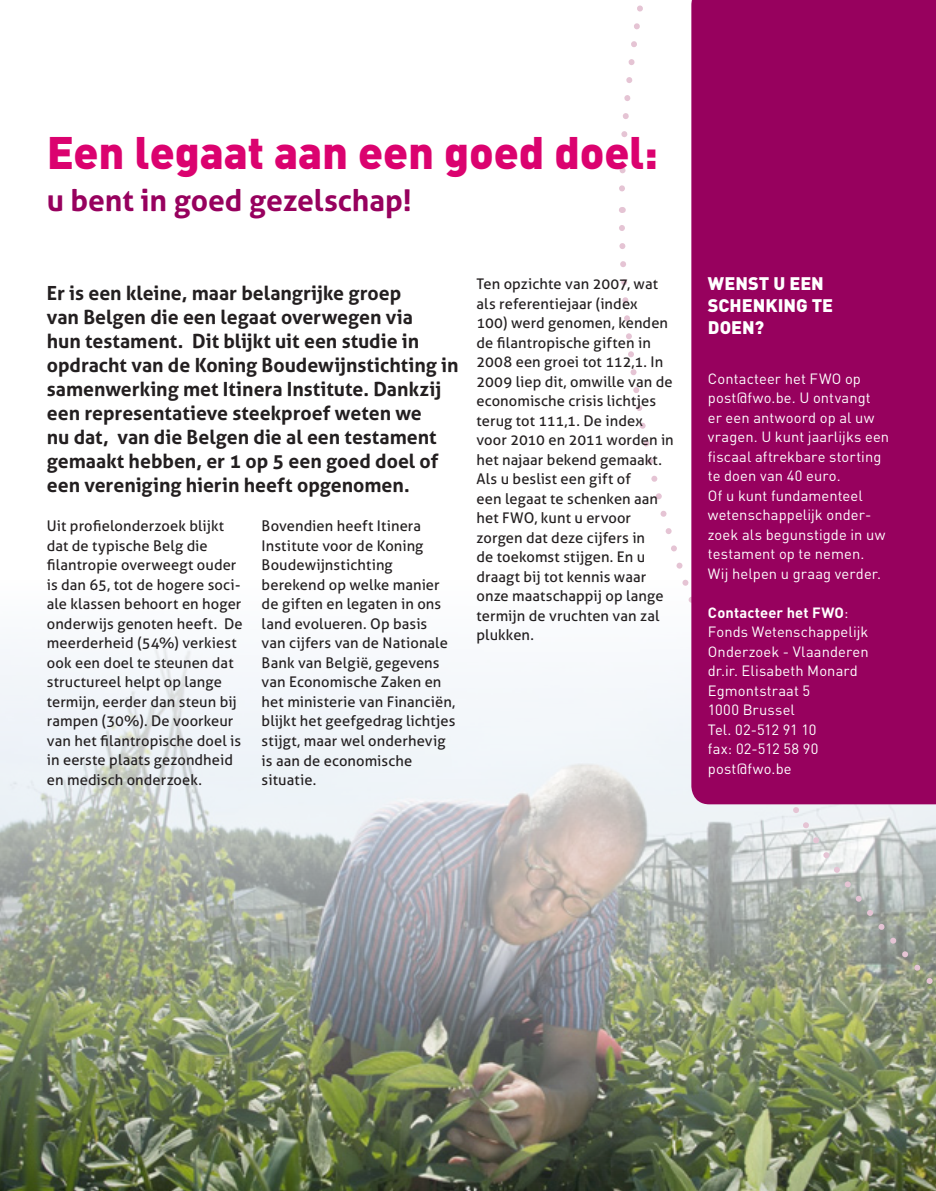
<style>
.page{position:relative;width:936px;height:1191px;background:#fff}
.page>*{position:absolute;margin:0;border:0;box-sizing:border-box;transform-origin:0 0}
.t1{font:900 45px "DIN";letter-spacing:-.005em;color:#db026f}
.t2{font:700 30px "Aller";letter-spacing:-.005em;color:#97015e}
.t3{font:700 19.5px/24px "Aller";color:#231f20}
.t4{font:900 18px/21.6px "DIN";color:#fff}
.t5{font:14.7px/19.5px "Aller";letter-spacing:.005em;color:#231f20}
.t6{font:14.7px/19.5px "DIN";letter-spacing:.005em;color:#fff}
.s1{font-weight:700}
</style>
<div class="page">
<img style="left:0;top:640px;width:616px;height:551px">
<svg style="left:619px;top:5px;width:24px;height:187px"></svg>
<img style="left:616px;top:225px;width:319px;height:966px">
<div style="left:691px;top:0;width:244px;height:804px;background:#97015e"></div>
<h1 class="t1" style="left:47px;top:123px;width:613px">EEN LEGAAT AAN EEN GOED DOEL:</h1>
<h2 class="t2" style="left:47px;top:182px;width:366px">u bent in goed gezelschap!</h2>
<p class="t3" style="left:47px;top:281px;width:413px">Er is een kleine, maar belangrijke groep<br>van Belgen die een legaat overwegen via<br>hun testament. Dit blijkt uit een studie in opdracht van de Koning Boudewijnstichting in samenwerking met Itinera Institute. Dankzij een representatieve steekproef weten we<br>nu dat, van die Belgen die al een testament gemaakt hebben, er 1 op 5 een goed doel of een vereniging hierin heeft opgenomen.</p>
<p class="t5" style="left:47px;top:516px;width:197px">Uit profielonderzoek blijkt dat de typische Belg die filantropie overweegt ouder is dan 65, tot de hogere soci&shy;ale klassen behoort en hoger onderwijs genoten heeft. De meerderheid (54%) verkiest ook een doel te steunen dat structureel helpt op lange termijn, eerder dan steun bij rampen (30%). De voorkeur van het filantropische doel is in eerste plaats gezondheid en medisch onderzoek.</p>
<p class="t5" style="left:261px;top:516px;width:195px">Bovendien heeft Itinera<br>Institute voor de Koning<br>Boudewijnstichting berekend op welke manier de giften en legaten in ons land evolueren. Op basis<br>van cijfers van de Nationale<br>Bank van België, gegevens van Economische Zaken en het ministerie van Financiën, blijkt het geefgedrag lichtjes stijgt, maar wel onderhevig is aan de economische situatie.</p>
<p class="t5" style="left:476px;top:274px;width:199px">Ten opzichte van 2007, wat als referentiejaar (index<br>100) werd genomen, kenden de filantropische giften in<br>2008 een groei tot 112,1. In<br>2009 liep dit, omwille van de economische crisis lichtjes terug tot 111,1. De index voor 2010 en 2011 worden in het najaar bekend gemaakt.<br>Als u beslist een gift of<br>een legaat te schenken aan het FWO, kunt u ervoor zorgen dat deze cijfers in<br>de toekomst stijgen. En u draagt bij tot kennis waar onze maatschappij op lange termijn de vruchten van zal plukken.</p>
<p class="t4" style="left:707px;top:272px;width:124px">WENST U EE N<br>SCHENKING TE<br>DOEN?</p>
<p class="t6" style="left:707px;top:368px;width:183px">Contacteer het FWO op post@fwo.be. U ontvangt<br>er een antwoord op al uw vragen. U kunt jaarlijks een fiscaal aftrekbare storting te doen van 40 euro.<br>Of u kunt fundamenteel wetenschappelijk onder&shy;zoek als begunstigde in uw testament op te nemen.<br>Wij helpen u graag verder.</p>
<p class="t6" style="left:707px;top:602px;width:162px"><span class="s1">Contacteer het FWO</span>:<br>Fonds Wetenschappelijk<br>Onderzoek - Vlaanderen dr.ir. Elisabeth Monard<br>Egmontstraat 5<br>1000 Brussel<br>Tel. 02-512 91 10<br>fax: 02-512 58 90 post@fwo.be</p>
</div>
